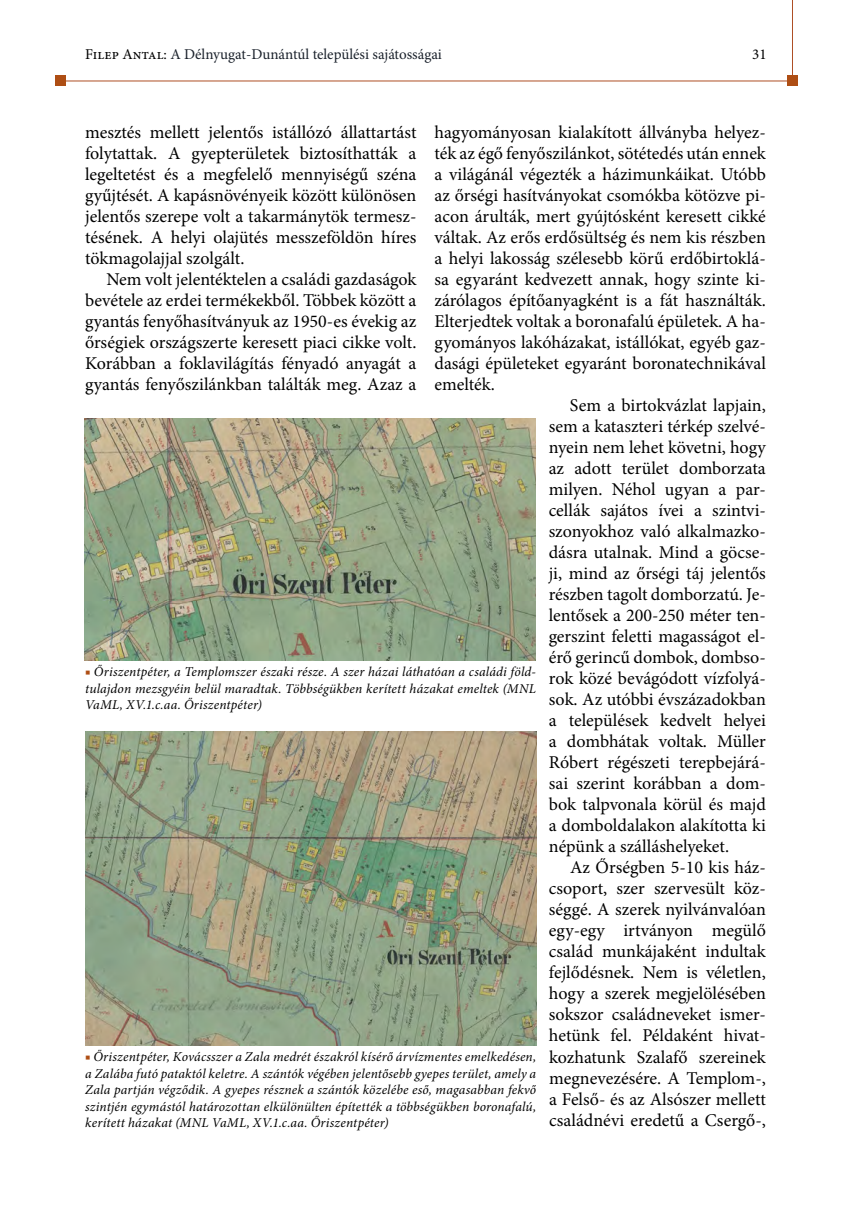
<style>
.page{position:relative;width:851px;height:1212px;background:#fff}
.page>*{position:absolute;margin:0;border:0;box-sizing:border-box;transform-origin:0 0}
.t1{font:18px/21px "Minion Pro";color:#000;text-align:justify}
.t2{font:15px "Minion Pro";color:#1a212b}
.t3{font:15px "Minion Pro";color:#000}
.képaláírás{font:italic 13.5px/16.5px "Minion Pro";letter-spacing:.015em;color:#000;text-align:justify}
.s1{color:#000}
.s2{color:#ae4e14}
</style>
<div class="page">
<hr style="left:59px;top:81px;width:733px;height:1px;background:#ae4f25">
<hr style="left:792px;top:0;width:1px;height:86px;background:#ae4f25">
<div style="left:55px;top:75px;width:11px;height:11px;background:#ae4e14"></div>
<div style="left:787px;top:75px;width:10px;height:11px;background:#ae4e14"></div>
<img style="left:85px;top:418px;width:451px;height:242px">
<img style="left:85px;top:731px;width:451px;height:314px">
<p class="t2" style="left:85px;top:44px;width:358px"><span class="s1">Filep Antal:</span> A Délnyugat-Dunántúl települési sajátosságai</p>
<p class="t3" style="left:752px;top:45px;width:16px">31</p>
<p class="t1" style="left:85px;top:122px;width:333px">mesztés mellett jelentős istállózó állattartást folytattak. A gyepterületek biztosíthatták a legeltetést és a megfelelő mennyiségű széna gyűjtését. A kapásnövényeik között különösen jelentős szerepe volt a takarmánytök termesz&shy;tésének. A helyi olajütés messzeföldön híres tökmagolajjal szolgált.</p>
<p class="t1" style="left:85px;top:269px;width:333px;text-indent:21px">Nem volt jelentéktelen a családi gazdaságok bevétele az erdei termékekből. Többek között a gyantás fenyőhasítványuk az 1950-es évekig az őrségiek országszerte keresett piaci cikke volt.<br>Korábban a foklavilágítás fényadó anyagát a gyantás fenyőszilánkban találták meg. Azaz a</p>
<p class="t1" style="left:434px;top:122px;width:333px">hagyományosan kialakított állványba helyez&shy;ték az égő fenyőszilánkot, sötétedés után ennek a világánál végezték a házimunkáikat. Utóbb az őrségi hasítványokat csomókba kötözve pi&shy;acon árulták, mert gyújtósként keresett cikké váltak. Az erős erdősültség és nem kis részben a helyi lakosság szélesebb körű erdőbirtoklá&shy;sa egyaránt kedvezett annak, hogy szinte ki&shy;zárólagos építőanyagként is a fát használták.<br>Elterjedtek voltak a boronafalú épületek. A ha&shy;gyományos lakóházakat, istállókat, egyéb gaz&shy;dasági épületeket egyaránt boronatechnikával emelték.</p>
<p class="t1" style="left:548px;top:395px;width:219px;text-indent:21px">Sem a birtokvázlat lapjain, sem a kataszteri térkép szelvé&shy;nyein nem lehet követni, hogy az adott terület domborzata milyen. Néhol ugyan a par&shy;cellák sajátos ívei a szintvi&shy;szonyokhoz való alkalmazko&shy;dásra utalnak. Mind a göcse&shy;ji, mind az őrségi táj jelentős részben tagolt domborzatú. Je&shy;lentősek a 200-250 méter ten&shy;gerszint feletti magasságot el&shy;érő gerincű dombok, dombso&shy;rok közé bevágódott vízfolyá&shy;sok. Az utóbbi évszázadokban a települések kedvelt helyei a dombhátak voltak. Müller Róbert régészeti terepbejárá&shy;sai szerint korábban a dom&shy;bok talpvonala körül és majd a domboldalakon alakította ki népünk a szálláshelyeket.</p>
<p class="t1" style="left:549px;top:857px;width:219px;text-indent:21px">Az Őrségben 5-10 kis ház&shy;csoport, szer szervesült köz&shy;séggé. A szerek nyilvánvalóan egy-egy irtványon megülő család munkájaként indultak fejlődésnek. Nem is véletlen, hogy a szerek megjelölésében sokszor családneveket ismer&shy;hetünk fel. Példaként hivat&shy;kozhatunk Szalafő szereinek megnevezésére. A Templom-, a Felső- és az Alsószer mellett családnévi eredetű a Csergő-,</p>
<p class="képaláírás" style="left:85px;top:664px;width:452px"><span class="s2">■</span> Őriszentpéter, a Templomszer északi része. A szer házai láthatóan a családi föld&shy;tulajdon mezsgyéin belül maradtak. Többségükben kerített házakat emeltek (MNL VaML, XV.1.c.aa. Őriszentpéter)</p>
<p class="képaláírás" style="left:85px;top:1049px;width:452px"><span class="s2">■</span> Őriszentpéter, Kovácsszer a Zala medrét északról kísérő árvízmentes emelkedésen, a Zalába futó pataktól keletre. A szántók végében jelentősebb gyepes terület, amely a Zala partján végződik. A gyepes résznek a szántók közelébe eső, magasabban fekvő szintjén egymástól határozottan elkülönülten építették a többségükben boronafalú, kerített házakat (MNL VaML, XV.1.c.aa. Őriszentpéter)</p>
</div>
